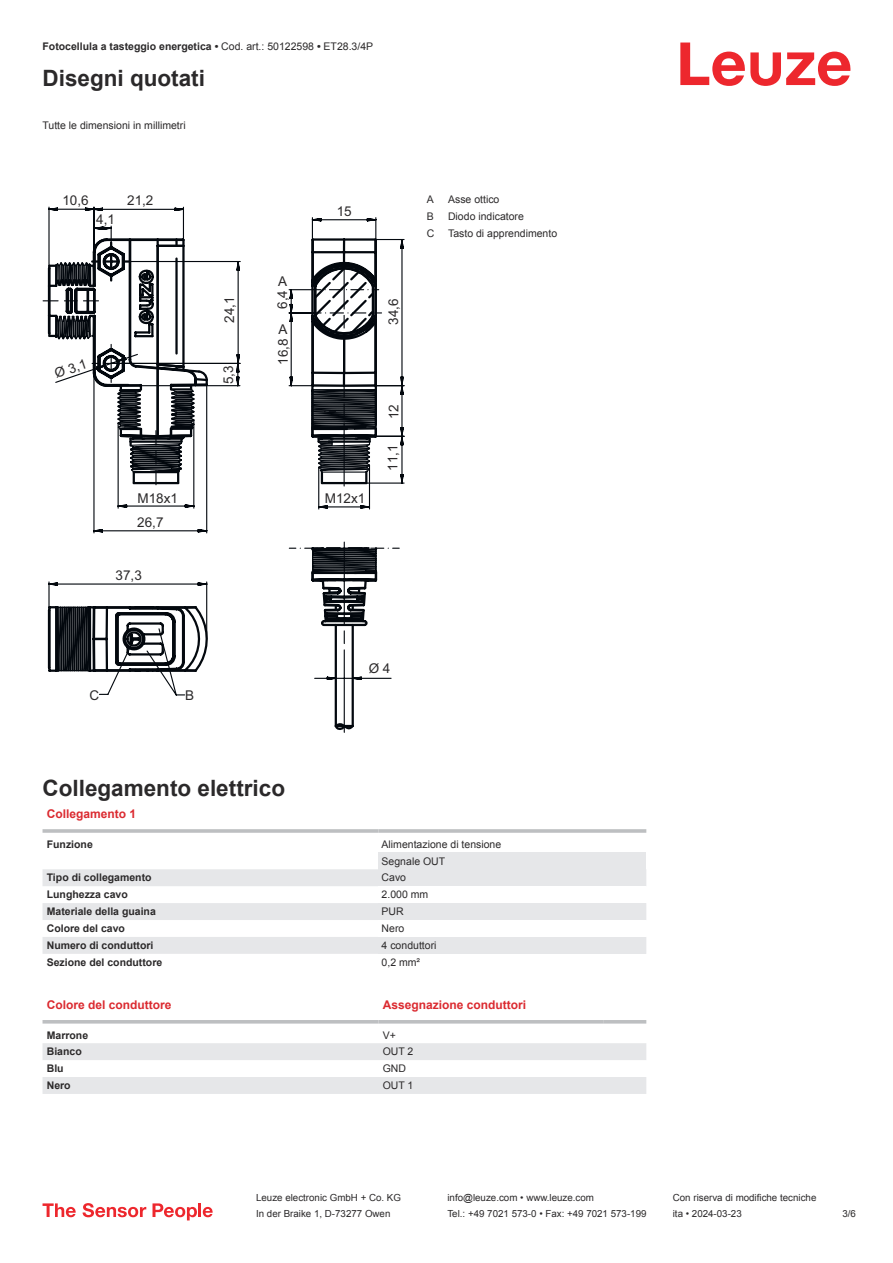
<style>
.page{position:relative;width:893px;height:1263px;background:#fff}
.page>*{position:absolute;margin:0;border:0;box-sizing:border-box;transform-origin:0 0}
.t1{font:700 22.5px "Arial";color:#2b292a}
.t2{font:13.5px "Arial";color:#2b292a}
.t3{font:700 12px "Arial";color:#db2a30}
.t4{font:700 10.5px "Arial";color:#2b292a}
.t5{font:10.5px/17px "Arial";color:#2b292a}
.t6{font:9.75px "Arial";color:#2b292a}
.s1{font-weight:400}
</style>
<div class="page">
<svg style="left:680px;top:43px;width:170px;height:43px"></svg>
<svg style="left:43px;top:1203px;width:33px;height:14px"></svg>
<svg style="left:83px;top:1203px;width:63px;height:14px"></svg>
<svg style="left:153px;top:1203px;width:44px;height:17px"></svg>
<hr style="left:198px;top:1203px;width:3px;height:14px;background:#ed272d">
<svg style="left:203px;top:1207px;width:10px;height:10px"></svg>
<svg style="left:43px;top:206px;width:604px;height:888px"></svg>
<p class="t4" style="left:43px;top:43px;width:332px">Fotocellula a tasteggio energetica • <span class="s1">Cod. art.: 50122598</span> • <span class="s1">ET28.3/4P</span></p>
<h1 class="t1" style="left:43px;top:70px;width:164px">Disegni quotati</h1>
<p class="t5" style="left:43px;top:117px;width:145px">Tutte le dimensioni in millimetri</p>
<p class="t2" style="left:62px;top:195px;width:28px">10,6</p>
<p class="t2" style="left:96px;top:214px;width:20px">4,1</p>
<p class="t2" style="left:127px;top:195px;width:28px">21,2</p>
<p class="t2" style="left:337px;top:206px;width:17px">15</p>
<p class="t2" style="left:53px;top:369px;width:35px;rotate:-19deg">Ø 3,1</p>
<p class="t2" style="left:224px;top:323px;width:28px;rotate:-90deg">24,1</p>
<p class="t2" style="left:223px;top:384px;width:20px;rotate:-90deg">5,3</p>
<p class="t2" style="left:278px;top:276px;width:11px">A</p>
<p class="t2" style="left:277px;top:309px;width:20px;rotate:-90deg">6,4</p>
<p class="t2" style="left:388px;top:325px;width:28px;rotate:-90deg">34,6</p>
<p class="t2" style="left:278px;top:324px;width:11px">A</p>
<p class="t2" style="left:278px;top:365px;width:28px;rotate:-90deg">16,8</p>
<p class="t2" style="left:388px;top:419px;width:17px;rotate:-90deg">12</p>
<p class="t2" style="left:387px;top:471px;width:28px;rotate:-90deg">11,1</p>
<p class="t2" style="left:137px;top:493px;width:42px">M18x1</p>
<p class="t2" style="left:325px;top:493px;width:42px">M12x1</p>
<p class="t2" style="left:137px;top:517px;width:28px">26,7</p>
<p class="t2" style="left:116px;top:570px;width:28px">37,3</p>
<p class="t5" style="left:427px;top:192px;width:9px">A</p>
<p class="t5" style="left:448px;top:192px;width:53px">Asse ottico</p>
<p class="t5" style="left:427px;top:209px;width:9px">B</p>
<p class="t5" style="left:448px;top:209px;width:77px">Diodo indicatore</p>
<p class="t5" style="left:427px;top:226px;width:9px">C</p>
<p class="t5" style="left:448px;top:226px;width:111px">Tasto di apprendimento</p>
<p class="t2" style="left:90px;top:690px;width:11px">C</p>
<p class="t2" style="left:185px;top:690px;width:11px">B</p>
<p class="t2" style="left:369px;top:663px;width:23px">Ø 4</p>
<h1 class="t1" style="left:43px;top:780px;width:244px">Collegamento elettrico</h1>
<p class="t3" style="left:47px;top:810px;width:91px">Collegamento 1</p>
<p class="t4" style="left:47px;top:840px;width:48px">Funzione</p>
<p class="t5" style="left:382px;top:836px;width:121px">Alimentazione di tensione<br>Segnale OUT</p>
<p class="t4" style="left:47px;top:874px;width:106px">Tipo di collegamento</p>
<p class="t5" style="left:382px;top:870px;width:26px">Cavo</p>
<p class="t4" style="left:47px;top:891px;width:83px">Lunghezza cavo</p>
<p class="t5" style="left:382px;top:887px;width:48px">2.000 mm</p>
<p class="t4" style="left:47px;top:908px;width:111px">Materiale della guaina</p>
<p class="t5" style="left:382px;top:904px;width:24px">PUR</p>
<p class="t4" style="left:47px;top:924px;width:80px">Colore del cavo</p>
<p class="t5" style="left:382px;top:921px;width:24px">Nero</p>
<p class="t4" style="left:47px;top:941px;width:108px">Numero di conduttori</p>
<p class="t5" style="left:382px;top:938px;width:56px">4 conduttori</p>
<p class="t4" style="left:47px;top:958px;width:117px">Sezione del conduttore</p>
<p class="t5" style="left:382px;top:955px;width:40px">0,2 mm²</p>
<p class="t3" style="left:47px;top:1000px;width:126px">Colore del conduttore</p>
<p class="t3" style="left:383px;top:1000px;width:145px">Assegnazione conduttori</p>
<p class="t4" style="left:47px;top:1031px;width:43px">Marrone</p>
<p class="t5" style="left:383px;top:1027px;width:15px">V+</p>
<p class="t4" style="left:47px;top:1048px;width:37px">Bianco</p>
<p class="t5" style="left:383px;top:1044px;width:32px">OUT 2</p>
<p class="t4" style="left:47px;top:1065px;width:18px">Blu</p>
<p class="t5" style="left:383px;top:1061px;width:25px">GND</p>
<p class="t4" style="left:47px;top:1081px;width:25px">Nero</p>
<p class="t5" style="left:383px;top:1078px;width:32px">OUT 1</p>
<p class="t6" style="left:256px;top:1194px;width:146px">Leuze electronic GmbH + Co. KG</p>
<p class="t6" style="left:447px;top:1194px;width:148px">info@leuze.com • www.leuze.com</p>
<p class="t6" style="left:673px;top:1194px;width:145px">Con riserva di modifiche tecniche</p>
<p class="t6" style="left:256px;top:1210px;width:136px">In der Braike 1, D-73277 Owen</p>
<p class="t6" style="left:447px;top:1210px;width:201px">Tel.: +49 7021 573-0 • Fax: +49 7021 573-199</p>
<p class="t6" style="left:673px;top:1210px;width:70px">ita • 2024-03-23</p>
<p class="t6" style="left:842px;top:1210px;width:15px">3 /6</p>
</div>
